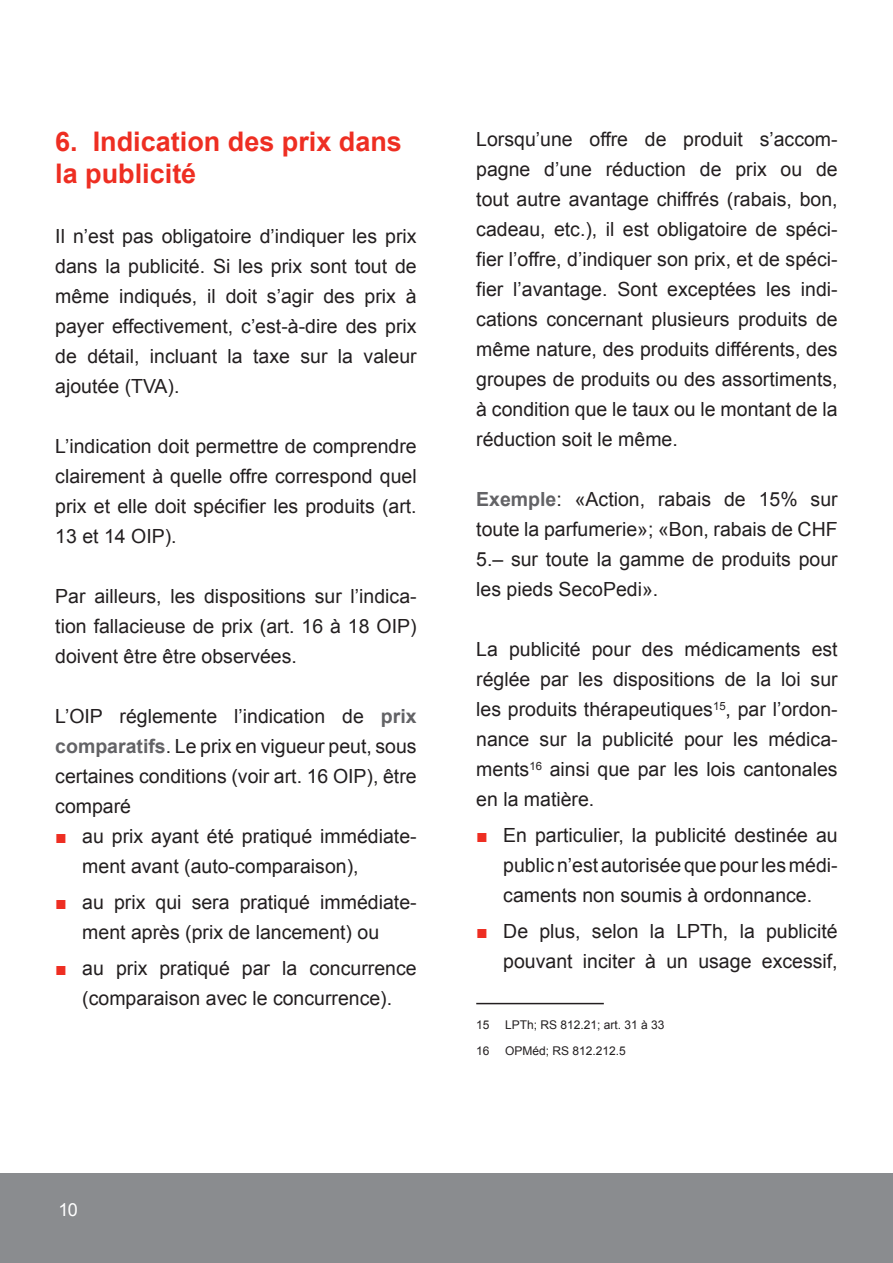
<style>
.page{position:relative;width:893px;height:1263px;background:#fff}
.page>*{position:absolute;margin:0;border:0;box-sizing:border-box;transform-origin:0 0}
.titre_1{font:700 27px/31.5px "Arial";color:#ee2e22}
.texte_normal{font:19.5px/30px "Arial";color:#231f20;text-align:justify}
.puce{font:19.5px/30px "Arial";color:#231f20;text-align:center}
.t1{font:18px "Arial";color:#fff}
.Fussnote{font:12px "Arial";color:#231f20}
.s1{font-weight:700;color:#636366}
.s2{color:#ee2e22}
</style>
<div class="page">
<div style="left:0;top:1174px;width:893px;height:89px;background:#8a8c8f"></div>
<hr style="left:476px;top:1003px;width:128px;height:1px;background:#231f20">
<p class="titre_1" style="left:55px;top:127px;width:348px">6. Indication des prix dans la publicité</p>
<p class="texte_normal" style="left:55px;top:221px;width:363px">Il n’est pas obligatoire d’indiquer les prix dans la publicité. Si les prix sont tout de même indiqués, il doit s’agir des prix à payer effectivement, c’est-à-dire des prix de détail, incluant la taxe sur la valeur ajoutée (TVA).</p>
<p class="texte_normal" style="left:55px;top:431px;width:363px">L’indication doit permettre de comprendre clairement à quelle offre correspond quel prix et elle doit spécifier les produits (art.<br>13 et 14 OIP).</p>
<p class="texte_normal" style="left:55px;top:581px;width:363px">Par ailleurs, les dispositions sur l’indica&shy;tion fallacieuse de prix (art. 16 à 18 OIP) doivent être être observées.</p>
<p class="texte_normal" style="left:55px;top:701px;width:363px">L’OIP réglemente l’indication de <span class="s1">prix comparatifs</span>. Le prix en vigueur peut, sous certaines conditions (voir art. 16 OIP), être comparé</p>
<p class="puce" style="left:82px;top:821px;width:336px;text-align:left;text-indent:-27px"><span class="s2">■</span> au prix ayant été pratiqué immédiate&shy;ment avant (auto-comparaison),</p>
<p class="puce" style="left:55px;top:887px;width:363px"><span class="s2">■</span> au prix qui sera pratiqué immédiate&shy;ment après (prix de lancement) ou</p>
<p class="puce" style="left:55px;top:953px;width:363px"><span class="s2">■</span> au prix pratiqué par la concurrence (comparaison avec le concurrence).</p>
<p class="t1" style="left:58px;top:1198px;width:21px">10</p>
<p class="texte_normal" style="left:476px;top:124px;width:363px">Lorsqu’une offre de produit s’accom&shy;pagne d’une réduction de prix ou de tout autre avantage chiffrés (rabais, bon, cadeau, etc.), il est obligatoire de spéci&shy;fier l’offre, d’indiquer son prix, et de spéci&shy;fier l’avantage. Sont exceptées les indi&shy;cations concernant plusieurs produits de même nature, des produits différents, des groupes de produits ou des assortiments, à condition que le taux ou le montant de la réduction soit le même.</p>
<p class="texte_normal" style="left:476px;top:484px;width:363px"><span class="s1">Exemple</span>: «Action, rabais de 15% sur toute la parfumerie»; «Bon, rabais de CHF 5.– sur toute la gamme de produits pour les pieds SecoPedi».</p>
<p class="texte_normal" style="left:476px;top:634px;width:363px">La publicité pour des médicaments est réglée par les dispositions de la loi sur les produits thérapeutiques<sup>15</sup>, par l’ordon&shy;nance sur la publicité pour les médica&shy;ments<sup>16</sup> ainsi que par les lois cantonales en la matière.</p>
<p class="puce" style="left:503px;top:820px;width:336px;text-align:justify;text-indent:-27px"><span class="s2">■</span> En particulier, la publicité destinée au public n’est autorisée que pour les médi&shy;caments non soumis à ordonnance.</p>
<p class="puce" style="left:476px;top:916px;width:363px;text-align:right"><span class="s2">■</span> De plus, selon la LPTh, la publicité pouvant inciter à un usage excessif,</p>
<p class="Fussnote" style="left:476px;top:1017px;width:15px">15</p>
<p class="Fussnote" style="left:505px;top:1017px;width:161px">LPTh; RS 812.21; art. 31 à 33</p>
<p class="Fussnote" style="left:476px;top:1042px;width:15px">16</p>
<p class="Fussnote" style="left:505px;top:1042px;width:122px">OPMéd; RS 812.212.5</p>
</div>
